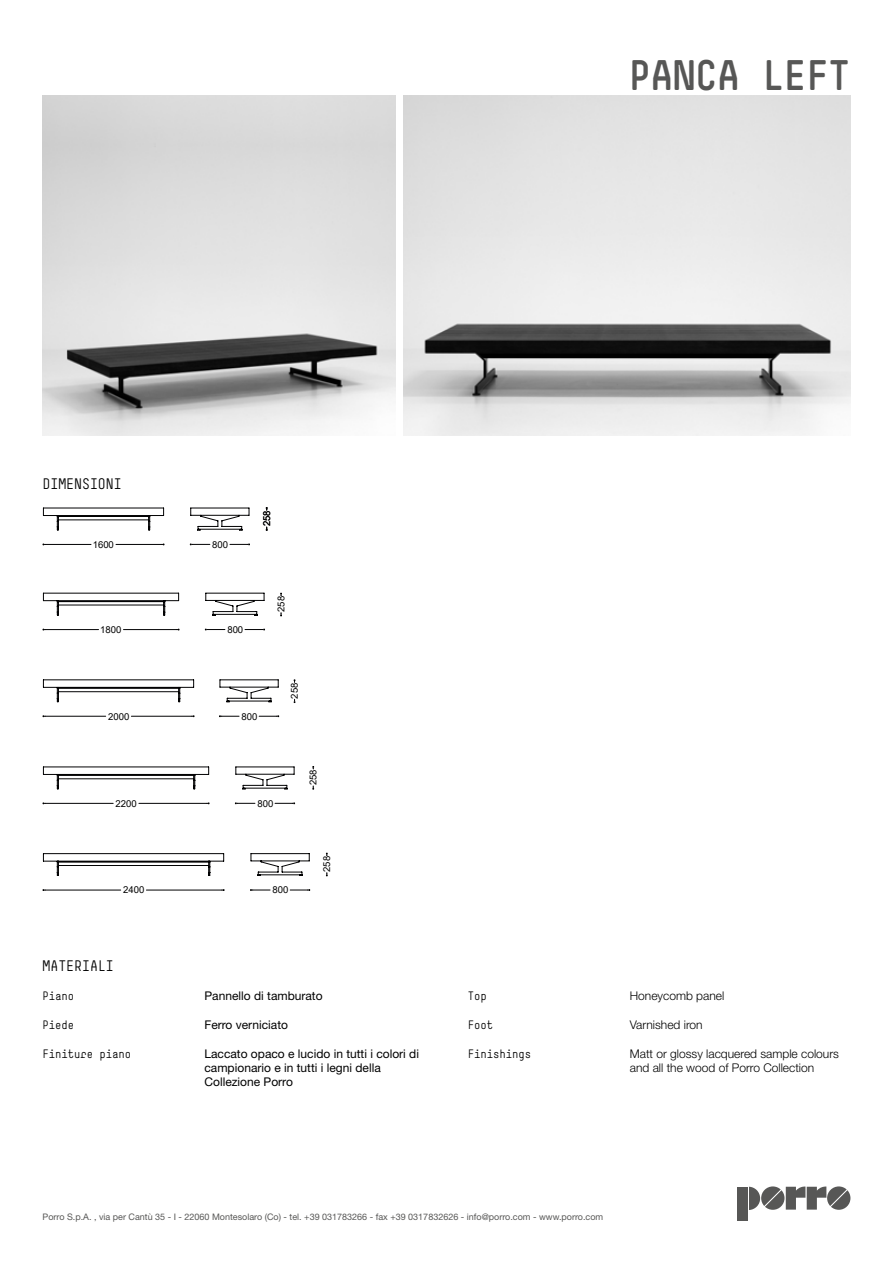
<style>
.page{position:relative;width:893px;height:1263px;background:#fff}
.page>*{position:absolute;margin:0;border:0;box-sizing:border-box;transform-origin:0 0}
.t1{font:700 42px "Simple";color:#575756}
.t2{font:15px "Simple";color:#000}
.t3{font:12px/14.4px "Helvetica Neue";color:#000}
.t4{font:300 12px/14.4px "Helvetica Neue";color:#000}
.t5{font:12px "Simple";color:#000}
.t6{font:9.6px "Arial";color:#000}
.t7{font:9px "Helvetica Neue";color:#575756}
</style>
<div class="page">
<hr style="left:58px;top:862px;width:151px;height:1px;background:#020203">
<hr style="left:58px;top:865px;width:151px;height:1px;background:#020203">
<hr style="left:43px;top:853px;width:181px;height:1px;background:#020203">
<hr style="left:43px;top:861px;width:181px;height:1px;background:#020203">
<svg style="left:57px;top:862px;width:2px;height:14px"></svg>
<svg style="left:208px;top:862px;width:3px;height:14px"></svg>
<hr style="left:45px;top:890px;width:76px;height:1px;background:#020203">
<hr style="left:146px;top:890px;width:76px;height:1px;background:#020203">
<svg style="left:250px;top:889px;width:20px;height:2px"></svg>
<svg style="left:290px;top:889px;width:20px;height:2px"></svg>
<svg style="left:251px;top:853px;width:59px;height:23px"></svg>
<hr style="left:58px;top:775px;width:136px;height:1px;background:#020203">
<hr style="left:58px;top:778px;width:136px;height:1px;background:#020203">
<hr style="left:43px;top:767px;width:166px;height:1px;background:#020203">
<hr style="left:43px;top:774px;width:166px;height:1px;background:#020203">
<svg style="left:193px;top:775px;width:3px;height:14px"></svg>
<svg style="left:57px;top:775px;width:2px;height:14px"></svg>
<hr style="left:45px;top:803px;width:68px;height:1px;background:#020203">
<hr style="left:139px;top:803px;width:68px;height:1px;background:#020203">
<svg style="left:235px;top:802px;width:20px;height:2px"></svg>
<svg style="left:275px;top:802px;width:20px;height:2px"></svg>
<svg style="left:235px;top:766px;width:59px;height:23px"></svg>
<hr style="left:58px;top:688px;width:121px;height:1px;background:#020203">
<hr style="left:58px;top:691px;width:121px;height:1px;background:#020203">
<hr style="left:43px;top:680px;width:151px;height:1px;background:#020203">
<hr style="left:43px;top:687px;width:151px;height:1px;background:#020203">
<svg style="left:178px;top:688px;width:2px;height:14px"></svg>
<svg style="left:57px;top:688px;width:2px;height:14px"></svg>
<hr style="left:45px;top:716px;width:61px;height:1px;background:#020203">
<hr style="left:131px;top:716px;width:61px;height:1px;background:#020203">
<svg style="left:219px;top:715px;width:20px;height:2px"></svg>
<svg style="left:259px;top:715px;width:20px;height:2px"></svg>
<svg style="left:220px;top:679px;width:59px;height:23px"></svg>
<svg style="left:163px;top:601px;width:2px;height:15px"></svg>
<svg style="left:57px;top:601px;width:2px;height:15px"></svg>
<hr style="left:58px;top:601px;width:106px;height:1px;background:#020203">
<hr style="left:58px;top:605px;width:106px;height:1px;background:#020203">
<hr style="left:43px;top:593px;width:136px;height:1px;background:#020203">
<hr style="left:43px;top:600px;width:136px;height:1px;background:#020203">
<hr style="left:45px;top:629px;width:54px;height:1px;background:#020203">
<hr style="left:123px;top:629px;width:54px;height:1px;background:#020203">
<svg style="left:205px;top:629px;width:20px;height:1px"></svg>
<svg style="left:245px;top:629px;width:20px;height:1px"></svg>
<svg style="left:205px;top:593px;width:59px;height:22px"></svg>
<hr style="left:58px;top:516px;width:91px;height:1px;background:#020203">
<hr style="left:58px;top:520px;width:91px;height:1px;background:#020203">
<svg style="left:57px;top:516px;width:2px;height:15px"></svg>
<svg style="left:148px;top:516px;width:2px;height:15px"></svg>
<hr style="left:43px;top:508px;width:121px;height:1px;background:#020203">
<hr style="left:43px;top:515px;width:121px;height:1px;background:#020203">
<hr style="left:45px;top:544px;width:46px;height:1px;background:#020203">
<hr style="left:116px;top:544px;width:46px;height:1px;background:#020203">
<svg style="left:190px;top:543px;width:20px;height:2px"></svg>
<svg style="left:230px;top:543px;width:20px;height:2px"></svg>
<svg style="left:190px;top:508px;width:59px;height:22px"></svg>
<img style="left:404px;top:96px;width:446px;height:340px">
<div style="left:738px;top:1186px;width:10px;height:34px;background:#575756"></div>
<svg style="left:749px;top:1186px;width:101px;height:24px"></svg>
<img style="left:43px;top:96px;width:352px;height:340px">
<h1 class="t1" style="left:629px;top:50px;width:223px">PANCA LEFT</h1>
<p class="t2" style="left:43px;top:474px;width:81px">DIMENSIONI</p>
<p class="t6" style="left:93px;top:538px;width:23px">1600</p>
<p class="t6" style="left:212px;top:538px;width:17px">800</p>
<p class="t6" style="left:100px;top:623px;width:23px">1800</p>
<p class="t6" style="left:227px;top:623px;width:17px">800</p>
<p class="t6" style="left:260px;top:526px;width:17px;rotate:-90deg">258</p>
<p class="t6" style="left:274px;top:612px;width:17px;rotate:-90deg">258</p>
<p class="t6" style="left:288px;top:699px;width:17px;rotate:-90deg">258</p>
<p class="t6" style="left:108px;top:709px;width:23px">2000</p>
<p class="t6" style="left:241px;top:709px;width:17px">800</p>
<p class="t6" style="left:116px;top:797px;width:23px">2200</p>
<p class="t6" style="left:257px;top:797px;width:17px">800</p>
<p class="t6" style="left:123px;top:883px;width:23px">2400</p>
<p class="t6" style="left:273px;top:883px;width:17px">800</p>
<p class="t6" style="left:307px;top:785px;width:17px;rotate:-90deg">258</p>
<p class="t6" style="left:320px;top:872px;width:17px;rotate:-90deg">258</p>
<p class="t2" style="left:43px;top:957px;width:73px">MATERIALI</p>
<p class="t5" style="left:43px;top:989px;width:33px">Piano</p>
<p class="t3" style="left:205px;top:988px;width:120px">Pannello di tamburato</p>
<p class="t5" style="left:43px;top:1017px;width:33px">Piede</p>
<p class="t3" style="left:205px;top:1017px;width:85px">Ferro verniciato</p>
<p class="t5" style="left:43px;top:1046px;width:90px">Finiture piano</p>
<p class="t3" style="left:205px;top:1046px;width:216px">Laccato opaco e lucido in tutti i colori di campionario e in tutti i legni della<br>Collezione Porro</p>
<p class="t5" style="left:468px;top:989px;width:21px">Top</p>
<p class="t4" style="left:630px;top:988px;width:96px">Honeycomb panel</p>
<p class="t5" style="left:468px;top:1017px;width:27px">Foot</p>
<p class="t4" style="left:630px;top:1017px;width:74px">Varnished iron</p>
<p class="t5" style="left:468px;top:1046px;width:65px">Finishings</p>
<p class="t4" style="left:630px;top:1046px;width:211px">Matt or glossy lacquered sample colours and all the wood of Porro Collection</p>
<p class="t7" style="left:43px;top:1211px;width:562px">Porro S.p.A. , via per Cantù 35 - I - 22060 Montesolaro (Co) - tel. +39 031783266 - fax +39 0317832626 - info@porro.com - www.porro.com</p>
</div>
